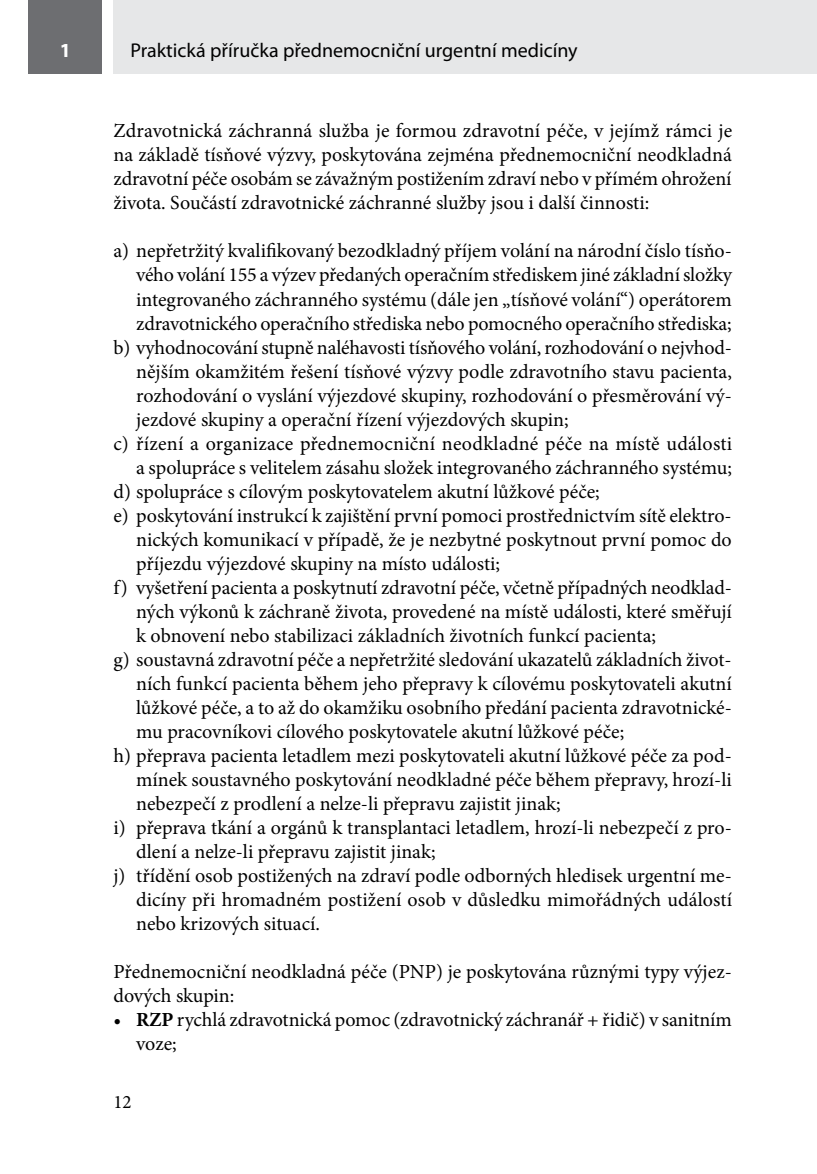
<style>
.page{position:relative;width:817px;height:1174px;background:#fff}
.page>*{position:absolute;margin:0;border:0;box-sizing:border-box;transform-origin:0 0}
.t1{font:20px/24px "Minion Pro";color:#000}
.t2{font:20px "Myriad Pro";color:#000}
.t3{font:700 20px "Myriad Pro";color:#fff}
.t4{font:19px "Minion Pro";color:#000}
.s1{font-weight:700}
</style>
<div class="page">
<div style="left:28px;top:0;width:74px;height:74px;background:#6d6e71"></div>
<div style="left:113px;top:0;width:703px;height:74px;background:#e6e7e8"></div>
<p class="t3" style="left:60px;top:37px;width:13px">1</p>
<p class="t2" style="left:130px;top:38px;width:448px">Praktická příručka přednemocniční urgentní medicíny</p>
<p class="t1" style="left:113px;top:119px;width:620px;text-align:justify">Zdravotnická záchranná služba je formou zdravotní péče, v jejímž rámci je na základě tísňové výzvy, poskytována zejména přednemocniční neodkladná zdravotní péče osobám se závažným postižením zdraví nebo v přímém ohrožení života. Součástí zdravotnické záchranné služby jsou i další činnosti:</p>
<p class="t1" style="left:113px;top:239px;width:619px">a) nepřetržitý kvalifikovaný bezodkladný příjem volání na národní číslo tísňo-</p>
<p class="t1" style="left:136px;top:263px;width:597px">vého volání 155 a výzev předaných operačním střediskem jiné základní složky</p>
<p class="t1" style="left:136px;top:287px;width:597px">integrovaného záchranného systému (dále jen „tísňové volání“) operátorem</p>
<p class="t1" style="left:136px;top:311px;width:597px">zdravotnického operačního střediska nebo pomocného operačního střediska;</p>
<p class="t1" style="left:113px;top:335px;width:620px">b) vyhodnocování stupně naléhavosti tísňového volání, rozhodování o nejvhod-</p>
<p class="t1" style="left:136px;top:359px;width:597px">nějším okamžitém řešení tísňové výzvy podle zdravotního stavu pacienta,</p>
<p class="t1" style="left:136px;top:383px;width:597px">rozhodování o vyslání výjezdové skupiny, rozhodování o přesměrování vý-</p>
<p class="t1" style="left:136px;top:407px;width:434px">jezdové skupiny a operační řízení výjezdových skupin;</p>
<p class="t1" style="left:113px;top:431px;width:620px">c) řízení a organizace přednemocniční neodkladné péče na místě události</p>
<p class="t1" style="left:136px;top:455px;width:597px">a spolupráce s velitelem zásahu složek integrovaného záchranného systému;</p>
<p class="t1" style="left:113px;top:479px;width:488px">d) spolupráce s cílovým poskytovatelem akutní lůžkové péče;</p>
<p class="t1" style="left:113px;top:503px;width:619px">e) poskytování instrukcí k zajištění první pomoci prostřednictvím sítě elektro-</p>
<p class="t1" style="left:136px;top:527px;width:597px">nických komunikací v případě, že je nezbytné poskytnout první pomoc do</p>
<p class="t1" style="left:136px;top:551px;width:365px">příjezdu výjezdové skupiny na místo události;</p>
<p class="t1" style="left:113px;top:575px;width:620px">f) vyšetření pacienta a poskytnutí zdravotní péče, včetně případných neodklad-</p>
<p class="t1" style="left:136px;top:599px;width:597px">ných výkonů k záchraně života, provedené na místě události, které směřují</p>
<p class="t1" style="left:136px;top:623px;width:521px">k obnovení nebo stabilizaci základních životních funkcí pacienta;</p>
<p class="t1" style="left:113px;top:647px;width:619px">g) soustavná zdravotní péče a nepřetržité sledování ukazatelů základních život-</p>
<p class="t1" style="left:136px;top:671px;width:597px">ních funkcí pacienta během jeho přepravy k cílovému poskytovateli akutní</p>
<p class="t1" style="left:136px;top:695px;width:597px">lůžkové péče, a to až do okamžiku osobního předání pacienta zdravotnické-</p>
<p class="t1" style="left:136px;top:719px;width:489px">mu pracovníkovi cílového poskytovatele akutní lůžkové péče;</p>
<p class="t1" style="left:113px;top:743px;width:619px">h) přeprava pacienta letadlem mezi poskytovateli akutní lůžkové péče za pod-</p>
<p class="t1" style="left:136px;top:767px;width:597px">mínek soustavného poskytování neodkladné péče během přepravy, hrozí-li</p>
<p class="t1" style="left:136px;top:791px;width:426px">nebezpečí z prodlení a nelze-li přepravu zajistit jinak;</p>
<p class="t1" style="left:113px;top:815px;width:619px">i) přeprava tkání a orgánů k transplantaci letadlem, hrozí-li nebezpečí z pro-</p>
<p class="t1" style="left:136px;top:839px;width:301px">dlení a nelze-li přepravu zajistit jinak;</p>
<p class="t1" style="left:113px;top:863px;width:619px">j) třídění osob postižených na zdraví podle odborných hledisek urgentní me-</p>
<p class="t1" style="left:136px;top:887px;width:597px">dicíny při hromadném postižení osob v důsledku mimořádných událostí</p>
<p class="t1" style="left:136px;top:911px;width:185px">nebo krizových situací.</p>
<p class="t1" style="left:113px;top:959px;width:619px">Přednemocniční neodkladná péče (PNP) je poskytována různými typy výjez&shy;dových skupin:</p>
<p class="t1" style="left:136px;top:1007px;width:597px;text-indent:-23px">• <span class="s1">RZP</span> rychlá zdravotnická pomoc (zdravotnický záchranář + řidič) v sanitním voze;</p>
<p class="t4" style="left:113px;top:1089px;width:20px">12</p>
</div>
